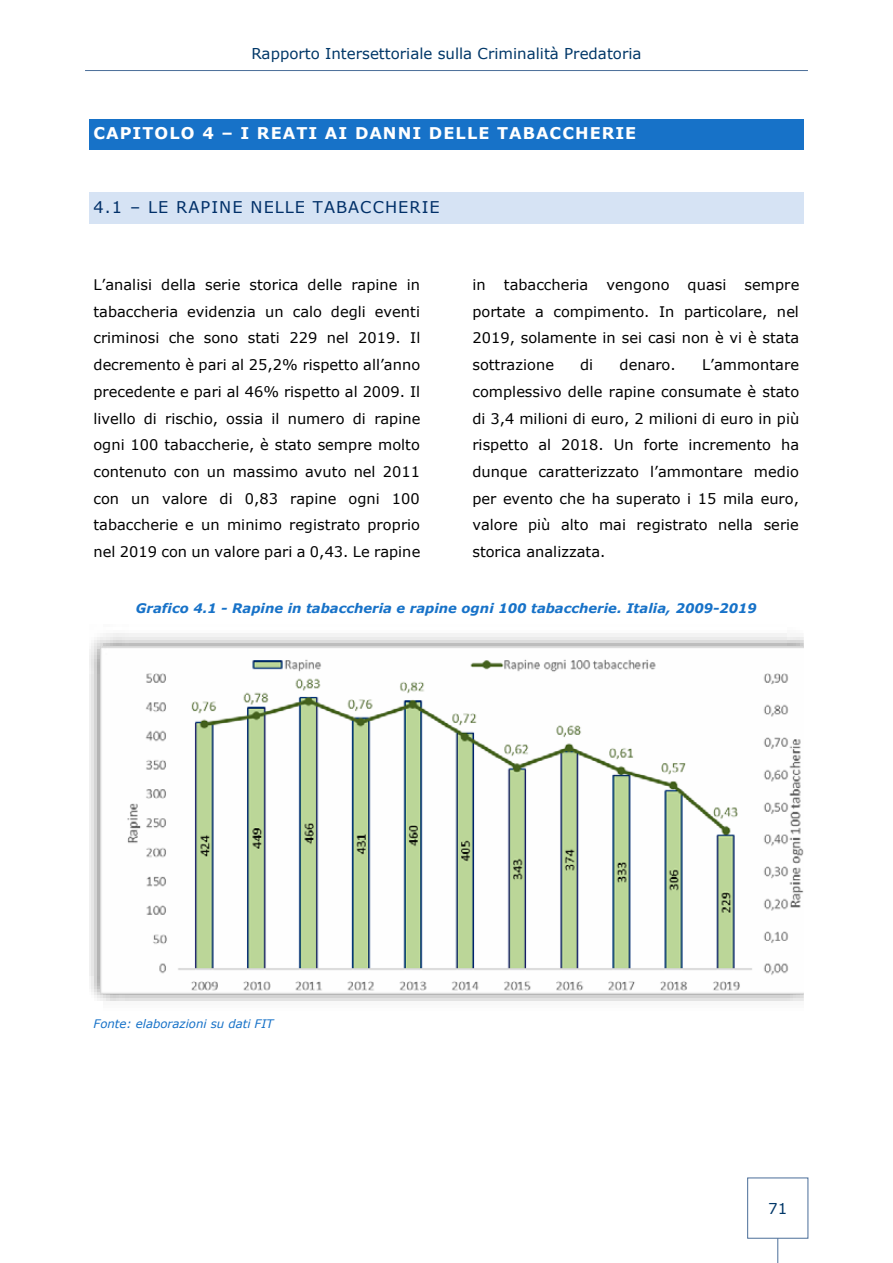
<style>
.page{position:relative;width:893px;height:1263px;background:#fff}
.page>*{position:absolute;margin:0;border:0;box-sizing:border-box;transform-origin:0 0}
.t1{font:700 16.2px "Verdana";letter-spacing:.065em;color:#fff}
.t2{font:16.2px "Verdana";letter-spacing:.065em;color:#002f68}
.t3{font:15px "Verdana";color:#003768}
.t4{font:14.55px/26.7px "Verdana";color:#000;text-align:justify}
.t5{font:italic 700 13.2px "Verdana";color:#1772c8}
.t6{font:italic 11.7px "Verdana";letter-spacing:-.005em;color:#1772c8}
</style>
<div class="page">
<svg style="left:777px;top:1238px;width:1px;height:25px"></svg>
<hr style="left:85px;top:70px;width:723px;height:1px;background:#4b6e99">
<div style="left:91px;top:123px;width:710px;height:23px;background:#1772c8"></div>
<hr style="left:91px;top:119px;width:710px;height:4px;background:#1772c8">
<hr style="left:91px;top:146px;width:710px;height:4px;background:#1772c8">
<hr style="left:89px;top:123px;width:2px;height:23px;background:#1772c8">
<hr style="left:801px;top:123px;width:2px;height:23px;background:#1772c8">
<div style="left:91px;top:197px;width:710px;height:23px;background:#d6e3f4"></div>
<hr style="left:91px;top:193px;width:710px;height:4px;background:#d6e3f4">
<hr style="left:91px;top:220px;width:710px;height:4px;background:#d6e3f4">
<hr style="left:89px;top:197px;width:2px;height:23px;background:#d6e3f4">
<hr style="left:801px;top:197px;width:2px;height:23px;background:#d6e3f4">
<img style="left:89px;top:633px;width:714px;height:368px">
<img style="left:101px;top:647px;width:702px;height:346px">
<p class="t3" style="left:251px;top:43px;width:391px">Rapporto Intersettoriale sulla Criminalità Predatoria</p>
<p class="t1" style="left:94px;top:122px;width:544px">CAPITOLO 4 – I REATI AI DANNI DELLE TABACCHERIE</p>
<p class="t2" style="left:94px;top:196px;width:348px">4.1 – LE RAPINE NELLE TABACCHERIE</p>
<p class="t4" style="left:94px;top:271px;width:328px">L’analisi della serie storica delle rapine in tabaccheria evidenzia un calo degli eventi criminosi che sono stati 229 nel 2019. Il decremento è pari al 25,2% rispetto all’anno precedente e pari al 46% rispetto al 2009. Il livello di rischio, ossia il numero di rapine ogni 100 tabaccherie, è stato sempre molto contenuto con un massimo avuto nel 2011 con un valore di 0,83 rapine ogni 100 tabaccherie e un minimo registrato proprio nel 2019 con un valore pari a 0,43. Le rapine</p>
<p class="t4" style="left:472px;top:271px;width:117px">in tabaccheria</p>
<p class="t4" style="left:472px;top:271px;width:329px;text-indent:134px">vengono quasi sempre portate a compimento. In particolare, nel 2019, solamente in sei casi non è vi è stata sottrazione</p>
<p class="t4" style="left:472px;top:351px;width:328px;text-indent:229px">L’ammontare complessivo delle rapine consumate è stato di 3,4 milioni di euro, 2 milioni di euro in più rispetto al 2018. Un forte incremento ha dunque caratterizzato l’ammontare medio per evento che ha superato i 15 mila euro, valore più alto mai registrato nella serie storica analizzata.</p>
<p class="t4" style="left:580px;top:351px;width:15px">di</p>
<p class="t4" style="left:619px;top:351px;width:58px">denaro.</p>
<p class="t5" style="left:136px;top:599px;width:623px">Grafico 4.1 - Rapine in tabaccheria e rapine ogni 100 tabaccherie. Italia, 2009-2019</p>
<p class="t6" style="left:94px;top:1015px;width:181px">Fonte: elaborazioni su dati FIT</p>
<p class="t3" style="left:768px;top:1198px;width:21px">71</p>
</div>
